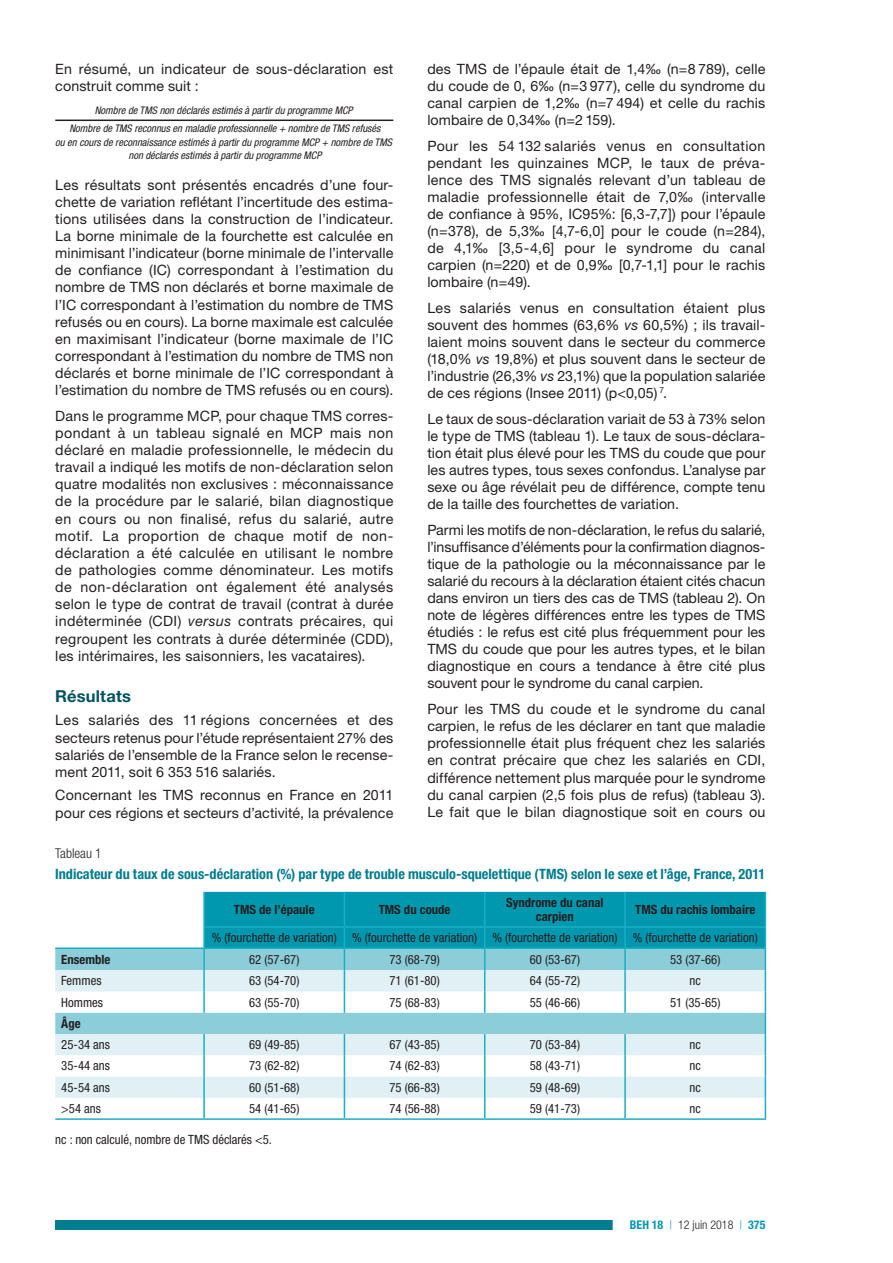
<style>
.page{position:relative;width:893px;height:1263px;background:#fff}
.page>*{position:absolute;margin:0;border:0;box-sizing:border-box;transform-origin:0 0}
.t1{font:700 16.5px "Helvetica Neue LT Std";letter-spacing:.01em;color:#005260}
.t2{font:14.25px/17.1px "Helvetica Neue LT Std";letter-spacing:.01em;color:#231f20;text-align:justify}
.t3{font:700 condensed 14.25px "Helvetica Neue LT Std";color:#007c8f}
.t4{font:300 condensed 13.5px "Helvetica Neue LT Std";color:#231f20}
.t5{font:condensed 12.75px "Helvetica Neue LT Std";color:#231f20}
.t6{font:700 condensed 12.75px/14.1px "Helvetica Neue LT Std";color:#231f20;text-align:center}
.t7{font:300 condensed 12px "Helvetica Neue LT Std";color:#231f20}
.t8{font:italic condensed 10.5px/18.3px "Helvetica Neue LT Std";color:#231f20;text-align:center}
.s1{font-style:italic}
.s2{font-weight:700;color:#0098af}
.s3{color:#0098af}
</style>
<div class="page">
<div style="left:55px;top:1220px;width:596px;height:10px;background:#007c8f"></div>
<div style="left:613px;top:1219px;width:170px;height:12px;background:#fff"></div>
<hr style="left:55px;top:120px;width:338px;height:1px;background:#231f20">
<div style="left:55px;top:949px;width:148px;height:21px;background:#8ccdda"></div>
<svg style="left:55px;top:970px;width:148px;height:128px;fill:#e0f0f4"></svg>
<hr style="left:55px;top:1118px;width:149px;height:2px;background:#1aafc4">
<hr style="left:204px;top:1118px;width:140px;height:2px;background:#1aafc4">
<hr style="left:344px;top:1118px;width:141px;height:2px;background:#1aafc4">
<hr style="left:485px;top:1118px;width:140px;height:2px;background:#1aafc4">
<hr style="left:625px;top:1118px;width:141px;height:2px;background:#1aafc4">
<svg style="left:203px;top:892px;width:563px;height:226px"></svg>
<hr style="left:55px;top:947px;width:149px;height:2px;background:#1aafc4">
<p class="t2" style="left:55px;top:60px;width:340px">En résumé, un indicateur de sous-déclaration est construit comme suit :</p>
<p class="t8" style="left:69px;top:101px;width:312px">Nombre de TMS non déclarés estimés à partir du programme MCP<br>Nombre de TMS reconnus en maladie professionnelle + nombre de TMS refusés</p>
<p class="t8" style="left:55px;top:136px;width:338px;line-height:13.5px">ou en cours de reconnaissance estimés à partir du programme MCP + nombre de TMS non déclarés estimés à partir du programme MCP</p>
<p class="t2" style="left:55px;top:176px;width:340px">Les résultats sont présentés encadrés d’une four&shy;chette de variation reflétant l’incertitude des estima&shy;tions utilisées dans la construction de l’indicateur.<br>La borne minimale de la fourchette est calculée en minimisant l’indicateur (borne minimale de l’intervalle de confiance (IC) correspondant à l’estimation du nombre de TMS non déclarés et borne maximale de l’IC correspondant à l’estimation du nombre de TMS refusés ou en cours). La borne maximale est calculée en maximisant l’indicateur (borne maximale de l’IC correspondant à l’estimation du nombre de TMS non déclarés et borne minimale de l’IC correspondant à l’estimation du nombre de TMS refusés ou en cours).</p>
<p class="t2" style="left:55px;top:407px;width:340px">Dans le programme MCP, pour chaque TMS corres&shy;pondant à un tableau signalé en MCP mais non déclaré en maladie professionnelle, le médecin du travail a indiqué les motifs de non-déclaration selon quatre modalités non exclusives : méconnaissance de la procédure par le salarié, bilan diagnostique en cours ou non finalisé, refus du salarié, autre motif. La proportion de chaque motif de non&shy;déclaration a été calculée en utilisant le nombre de pathologies comme dénominateur. Les motifs de non--déclaration ont également été analysés selon le type de contrat de travail (contrat à durée indéterminée (CDI) <span class="s1">versus</span> contrats précaires, qui regroupent les contrats à durée déterminée (CDD), les intérimaires, les saisonniers, les vacataires).</p>
<p class="t1" style="left:55px;top:686px;width:77px">Résultats</p>
<p class="t2" style="left:55px;top:712px;width:340px">Les salariés des 11 régions concernées et des secteurs retenus pour l’étude représentaient 27% des salariés de l’ensemble de la France selon le recense&shy;ment 2011, soit 6 353 516 salariés.</p>
<p class="t2" style="left:55px;top:787px;width:340px">Concernant les TMS reconnus en France en 2011 pour ces régions et secteurs d’activité, la prévalence</p>
<p class="t2" style="left:427px;top:60px;width:340px">des TMS de l’épaule était de 1,4‰ (n=8 789), celle du coude de 0, 6‰ (n=3 977), celle du syndrome du canal carpien de 1,2‰ (n=7 494) et celle du rachis lombaire de 0,34‰ (n=2 159).</p>
<p class="t2" style="left:427px;top:137px;width:340px">Pour les 54 132 salariés venus en consultation pendant les quinzaines MCP, le taux de préva&shy;lence des TMS signalés relevant d’un tableau de maladie professionnelle était de 7,0‰ (intervalle de confiance à 95%, IC95%: [6,3-7,7]) pour l’épaule (n=378), de 5,3‰ [4,7‑6,0] pour le coude (n=284), de 4,1‰ [3,5‑4,6] pour le syndrome du canal carpien (n=220) et de 0,9‰ [0,7‑1,1] pour le rachis lombaire (n=49).</p>
<p class="t2" style="left:427px;top:299px;width:340px">Les salariés venus en consultation étaient plus souvent des hommes (63,6% <span class="s1">vs</span> 60,5%) ; ils travail&shy;laient moins souvent dans le secteur du commerce (18,0% <span class="s1">vs</span> 19,8%) et plus souvent dans le secteur de l’industrie (26,3% <span class="s1">vs</span> 23,1%) que la population salariée de ces régions (Insee 2011) (p&lt;0,05) <sup>7</sup>.</p>
<p class="t2" style="left:427px;top:410px;width:340px">Le taux de sous-déclaration variait de 53 à 73% selon le type de TMS (tableau 1). Le taux de sous-déclara&shy;tion était plus élevé pour les TMS du coude que pour les autres types, tous sexes confondus. L’analyse par sexe ou âge révélait peu de différence, compte tenu de la taille des fourchettes de variation.</p>
<p class="t2" style="left:427px;top:521px;width:340px">Parmi les motifs de non-déclaration, le refus du salarié, l’insuffisance d’éléments pour la confirmation diagnos&shy;tique de la pathologie ou la méconnaissance par le salarié du recours à la déclaration étaient cités chacun dans environ un tiers des cas de TMS (tableau 2). On note de légères différences entre les types de TMS étudiés : le refus est cité plus fréquemment pour les TMS du coude que pour les autres types, et le bilan diagnostique en cours a tendance à être cité plus souvent pour le syndrome du canal carpien.</p>
<p class="t2" style="left:427px;top:700px;width:340px">Pour les TMS du coude et le syndrome du canal carpien, le refus de les déclarer en tant que maladie professionnelle était plus fréquent chez les salariés en contrat précaire que chez les salariés en CDI, différence nettement plus marquée pour le syndrome du canal carpien (2,5 fois plus de refus) (tableau 3).<br>Le fait que le bilan diagnostique soit en cours ou</p>
<p class="t4" style="left:55px;top:845px;width:48px">Tableau 1</p>
<p class="t3" style="left:55px;top:865px;width:711px">Indicateur du taux de sous-déclaration (%) par type de trouble musculo-squelettique (TMS) selon le sexe et l’âge, France, 2011</p>
<p class="t6" style="left:234px;top:902px;width:82px">TMS de l’épaule</p>
<p class="t6" style="left:379px;top:902px;width:73px">TMS du coude</p>
<p class="t6" style="left:506px;top:895px;width:99px">Syndrome du canal carpien</p>
<p class="t6" style="left:635px;top:902px;width:122px">TMS du rachis lombaire</p>
<p class="t5" style="left:212px;top:930px;width:547px">% (fourchette de variation) % (fourchette de variation) % (fourchette de variation) % (fourchette de variation)</p>
<p class="t6" style="left:61px;top:952px;width:51px">Ensemble</p>
<p class="t5" style="left:249px;top:952px;width:52px">62 (57-67)</p>
<p class="t5" style="left:389px;top:952px;width:52px">73 (68-79)</p>
<p class="t5" style="left:530px;top:952px;width:52px">60 (53-67)</p>
<p class="t5" style="left:670px;top:952px;width:52px">53 (37-66)</p>
<p class="t5" style="left:61px;top:973px;width:42px">Femmes</p>
<p class="t5" style="left:249px;top:973px;width:52px">63 (54-70)</p>
<p class="t5" style="left:389px;top:973px;width:52px">71 (61-80)</p>
<p class="t5" style="left:530px;top:973px;width:52px">64 (55-72)</p>
<p class="t5" style="left:690px;top:973px;width:13px">nc</p>
<p class="t5" style="left:61px;top:995px;width:43px">Hommes</p>
<p class="t5" style="left:249px;top:995px;width:52px">63 (55-70)</p>
<p class="t5" style="left:389px;top:995px;width:52px">75 (68-83)</p>
<p class="t5" style="left:530px;top:995px;width:52px">55 (46-66)</p>
<p class="t5" style="left:670px;top:995px;width:52px">51 (35-65)</p>
<p class="t6" style="left:61px;top:1016px;width:21px">Âge</p>
<p class="t5" style="left:61px;top:1037px;width:50px">25-34 ans</p>
<p class="t5" style="left:249px;top:1037px;width:52px">69 (49-85)</p>
<p class="t5" style="left:389px;top:1037px;width:52px">67 (43-85)</p>
<p class="t5" style="left:530px;top:1037px;width:52px">70 (53-84)</p>
<p class="t5" style="left:690px;top:1037px;width:13px">nc</p>
<p class="t5" style="left:61px;top:1058px;width:50px">35-44 ans</p>
<p class="t5" style="left:249px;top:1058px;width:52px">73 (62-82)</p>
<p class="t5" style="left:389px;top:1058px;width:52px">74 (62-83)</p>
<p class="t5" style="left:530px;top:1058px;width:52px">58 (43-71)</p>
<p class="t5" style="left:690px;top:1058px;width:13px">nc</p>
<p class="t5" style="left:61px;top:1080px;width:50px">45-54 ans</p>
<p class="t5" style="left:249px;top:1080px;width:52px">60 (51-68)</p>
<p class="t5" style="left:389px;top:1080px;width:52px">75 (66-83)</p>
<p class="t5" style="left:530px;top:1080px;width:52px">59 (48-69)</p>
<p class="t5" style="left:690px;top:1080px;width:13px">nc</p>
<p class="t5" style="left:61px;top:1101px;width:41px">&gt;54 ans</p>
<p class="t5" style="left:249px;top:1101px;width:52px">54 (41-65)</p>
<p class="t5" style="left:389px;top:1101px;width:52px">74 (56-88)</p>
<p class="t5" style="left:530px;top:1101px;width:52px">59 (41-73)</p>
<p class="t5" style="left:690px;top:1101px;width:13px">nc</p>
<p class="t5" style="left:55px;top:1132px;width:218px">nc : non calculé, nombre de TMS déclarés &lt;5.</p>
<p class="t7" style="left:630px;top:1218px;width:137px"><span class="s2">BEH 18</span> <span class="s3">|</span> 12 juin 2018 <span class="s3">|</span> <span class="s2">375</span></p>
</div>
